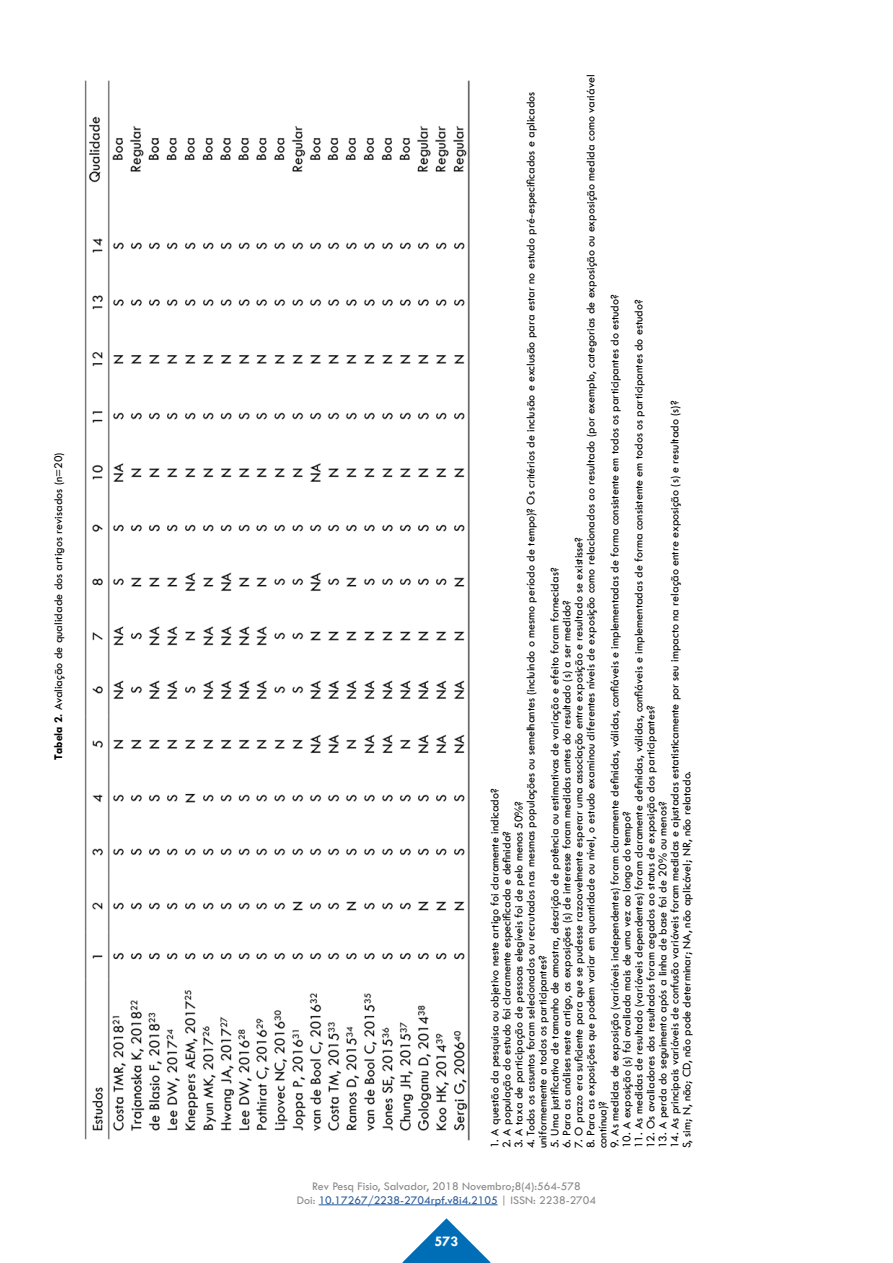
<style>
.page{position:relative;width:893px;height:1263px;background:#fff}
.page>*{position:absolute;margin:0;border:0;box-sizing:border-box;transform-origin:0 0}
.t1{font:700 15px "Tw Cen";color:#fff}
.t2{font:12px/12px "Tw Cen";color:#000}
.t3{font:12px/14.4px "Tw Cen";color:#878787;text-align:center}
.s1{font-weight:700}
.s2{color:#275b9b}
</style>
<div class="page">
<svg style="left:402px;top:1218px;width:89px;height:45px"></svg>
<hr style="left:319px;top:1204px;width:179px;height:1px;background:#275b9b">
<img style="left:84px;top:80px;width:386px;height:1061px">
<p class="t2" style="left:52px;top:759px;width:309px;rotate:-90deg"><span class="s1">Tabela 2.</span> Avaliação de qualidade dos artigos revisados (n=20)</p>
<p class="t2" style="left:585px;top:1148px;width:1075px;rotate:-90deg">8. Para as exposições que podem variar em quantidade ou nível, o estudo examinou diferentes níveis de exposição como relacionados ao resultado (por exemplo, categorias de exposição ou exposição medida como variável contínua)?</p>
<p class="t2" style="left:525px;top:1148px;width:1058px;rotate:-90deg">4. Todos os assuntos foram selecionados ou recrutados nas mesmas populações ou semelhantes (incluindo o mesmo período de tempo)? Os critérios de inclusão e exclusão para estar no estudo pré-especificados e aplicados uniformemente a todos os participantes?</p>
<p class="t2" style="left:609px;top:1148px;width:855px;rotate:-90deg">9. As medidas de exposição (variáveis independentes) foram claramente definidas, válidas, confiáveis e implementadas de forma consistente em todos os participantes do estudo?</p>
<p class="t2" style="left:633px;top:1148px;width:850px;rotate:-90deg">11. As medidas de resultado (variáveis dependentes) foram claramente definidas, válidas, confiáveis e implementadas de forma consistente em todos os participantes do estudo?</p>
<p class="t2" style="left:669px;top:1148px;width:749px;rotate:-90deg">14. As principais variáveis de confusão variáveis foram medidas e ajustadas estatisticamente por seu impacto na relação entre exposição (s) e resultado (s)?<br>S, sim; N, não; CD, não pode determinar; NA, não aplicável; NR, não relatado.</p>
<p class="t2" style="left:573px;top:1148px;width:613px;rotate:-90deg">7. O prazo era suficiente para que se pudesse razoavelmente esperar uma associação entre exposição e resultado se existisse?</p>
<p class="t2" style="left:549px;top:1148px;width:582px;rotate:-90deg">5. Uma justificativa de tamanho de amostra, descrição de potência ou estimativas de variação e efeito foram fornecidas?</p>
<p class="t2" style="left:561px;top:1148px;width:549px;rotate:-90deg">6. Para as análises neste artigo, as exposições (s) de interesse foram medidas antes do resultado (s) a ser medido?</p>
<p class="t2" style="left:645px;top:1148px;width:444px;rotate:-90deg">12. Os avaliadores dos resultados foram cegados ao status de exposição dos participantes?</p>
<p class="t2" style="left:489px;top:1148px;width:361px;rotate:-90deg">1. A questão da pesquisa ou objetivo neste artigo foi claramente indicado?</p>
<p class="t2" style="left:513px;top:1148px;width:349px;rotate:-90deg">3. A taxa de participação de pessoas elegíveis foi de pelo menos 50%?</p>
<p class="t2" style="left:657px;top:1148px;width:348px;rotate:-90deg">13. A perda do seguimento após a linha de base foi de 20% ou menos?</p>
<p class="t2" style="left:621px;top:1148px;width:338px;rotate:-90deg">10. A exposição (s) foi avaliada mais de uma vez ao longo do tempo?</p>
<p class="t2" style="left:501px;top:1148px;width:319px;rotate:-90deg">2. A população do estudo foi claramente especificada e definida?</p>
<p class="t3" style="left:297px;top:1178px;width:301px">Rev Pesq Fisio, Salvador, 2018 Novembro;8(4):564-578<br>Doi: <span class="s2">10.17267/2238-2704rpf.v8i4.2105</span> | ISSN: 2238-2704</p>
<p class="t1" style="left:435px;top:1232px;width:25px">573</p>
</div>
